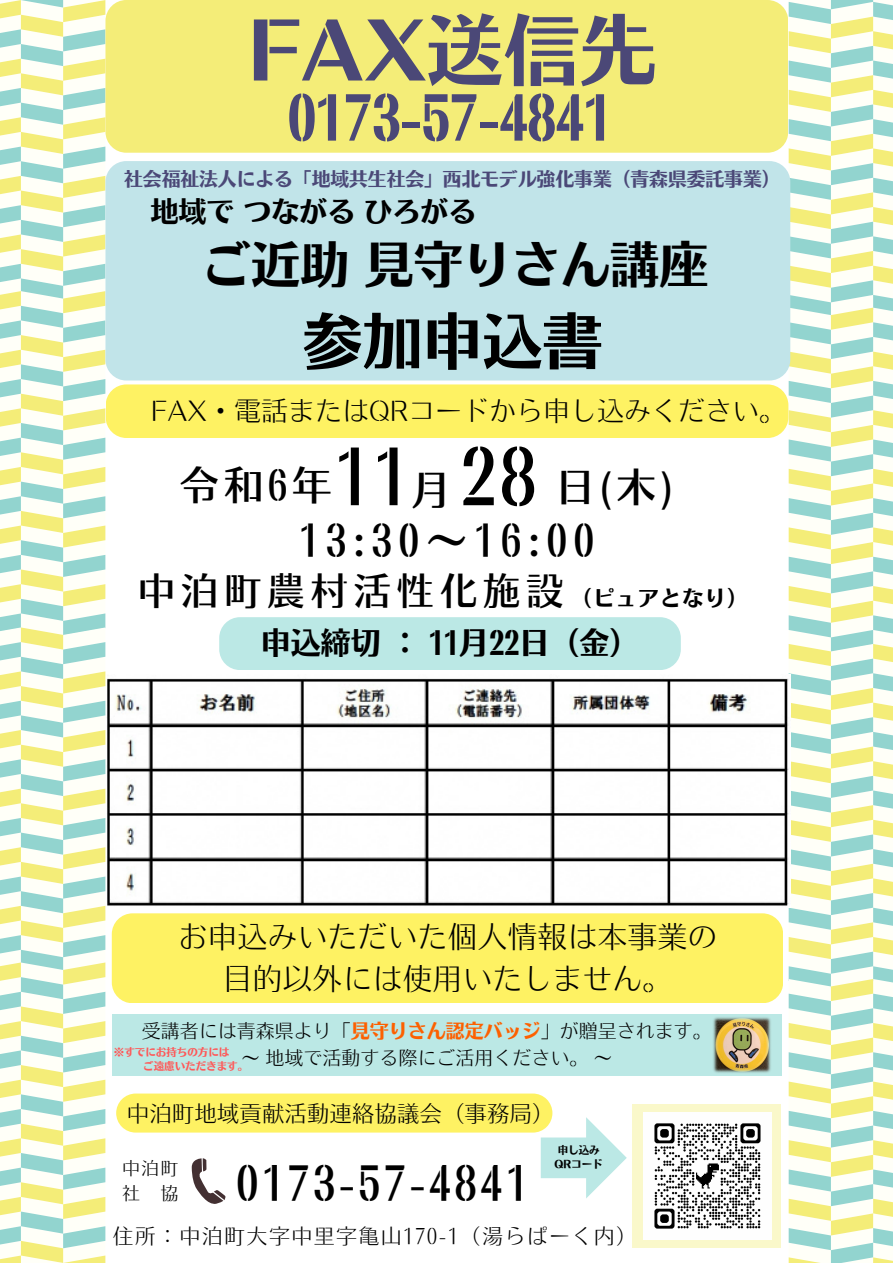
<style>
.page{position:relative;width:893px;height:1263px;background:#fff}
.page>*{position:absolute;margin:0;border:0;box-sizing:border-box;transform-origin:0 0}
.t1{font:76.5px "Motoya St Aporo Std W6";color:#4b4877}
.t2{font:73.95px "Motoya St Aporo Std W4";color:#000}
.t3{font:72.45px "Motoya St Aporo Std W4";color:#000}
.t4{font:60px "Motoya St Aporo Std W6";color:#000}
.t5{font:56.25px "Motoya St Aporo Std W6";color:#4b4877}
.t6{font:49.12px "Motoya St Aporo Std W6";color:#000}
.t7{font:45px "Motoya St Aporo Std W4";letter-spacing:.07em;color:#000}
.t8{font:41.78px "Motoya St Aporo Std W4";letter-spacing:.15em;color:#000}
.t9{font:39.67px "Motoya St Aporo Std W4";color:#000}
.t10{font:37.5px "Motoya St Aporo Std W4";letter-spacing:.15em;color:#000}
.t11{font:30px "Motoya St Aporo Std W2";color:#000}
.t12{font:30px "Motoya St Aporo Std W6";color:#000}
.t13{font:28.05px "Motoya St Aporo Std W6";color:#000}
.t14{font:27px "Motoya St Aporo Std W2";color:#000}
.t15{font:22.5px "Motoya St Aporo Std W2";color:#000}
.t16{font:21px "Motoya St Aporo Std W2";letter-spacing:.065em;color:#000}
.t17{font:21px "Motoya St Aporo Std W6";letter-spacing:.065em;color:#000}
.t18{font:18.98px "Motoya St Aporo Std W2";color:#000}
.t19{font:18.75px "Motoya St Aporo Std W6";color:#4b4877}
.t20{font:18px "Motoya St Aporo Std W2";color:#000}
.t21{font:10.5px "Motoya St Aporo Std W6";color:#ff5757}
.t22{font:10.5px "Motoya St Aporo Std W6";color:#000}
.s1{font-family:"Motoya St Aporo Std W6";color:#fd6000}
</style>
<div class="page">
<svg style="left:0;top:0;width:105px;height:1263px"></svg>
<svg style="left:788px;top:0;width:105px;height:1263px"></svg>
<div style="left:632px;top:1104px;width:149px;height:143px;background:#faf8ca"></div>
<div style="left:112px;top:1014px;width:669px;height:62px;background:#bbe8e5"></div>
<svg style="left:116px;top:1093px;width:511px;height:111px"></svg>
<div style="left:105px;top:0;width:683px;height:153px;background:#f4ed78;border-radius:21px"></div>
<div style="left:219px;top:617px;width:462px;height:53px;background:#bbe8e5;border-radius:21px"></div>
<div style="left:105px;top:161px;width:685px;height:219px;background:#c1e4e9;border-radius:21px"></div>
<div style="left:112px;top:913px;width:671px;height:90px;background:#fef263;border-radius:21px"></div>
<img style="left:107px;top:675px;width:683px;height:232px">
<div style="left:106px;top:384px;width:682px;height:54px;background:#fef263;border-radius:21px"></div>
<img style="left:713px;top:1017px;width:58px;height:56px">
<img style="left:644px;top:1112px;width:127px;height:128px">
<p class="t1" style="left:248px;top:12px;width:409px">FAX送信先</p>
<p class="t5" style="left:288px;top:89px;width:326px">0173-57-4841</p>
<p class="t19" style="left:124px;top:170px;width:658px">社会福祉法人による「地域共生社会」西北モデル強化事業（青森県委託事業）</p>
<p class="t13" style="left:150px;top:197px;width:327px">地域でつながるひろがる</p>
<p class="t6" style="left:202px;top:240px;width:508px">ご近助見守りさん講座</p>
<p class="t4" style="left:302px;top:311px;width:301px">参加申込書</p>
<h6 class="t14" style="left:151px;top:397px;width:637px">FAX・電話またはQRコードから申し込みください。</h6>
<p class="t2" style="left:460px;top:439px;width:78px">28</p>
<p class="t8" style="left:299px;top:519px;width:297px">13:30〜16:00</p>
<h1 class="t3" style="left:334px;top:440px;width:76px">11</h1>
<p class="t9" style="left:180px;top:465px;width:154px">令和6年</p>
<p class="t9" style="left:412px;top:470px;width:33px">月</p>
<h4 class="t9" style="left:555px;top:467px;width:119px">日 (木)</h4>
<p class="t10" style="left:138px;top:572px;width:427px">中泊町農村活性化施設</p>
<h6 class="t17" style="left:571px;top:588px;width:179px">（ピュアとなり）</h6>
<p class="t12" style="left:261px;top:628px;width:380px">申込締切： 11月22日（金）</p>
<p class="t11" style="left:177px;top:922px;width:541px">お申込みいただいた個人情報は本事業の</p>
<p class="t11" style="left:222px;top:963px;width:451px">目的以外には使用いたしません。</p>
<h5 class="t18" style="left:142px;top:1021px;width:571px">受講者には青森県より「<span class="s1">見守りさん認定バッジ</span>」が贈呈されます。</h5>
<p class="t18" style="left:241px;top:1048px;width:370px">～地域で活動する際にご活用ください。～</p>
<p class="t21" style="left:114px;top:1046px;width:117px">※すでにお持ちの方には</p>
<p class="t21" style="left:143px;top:1061px;width:106px">ご遠慮いただきます。</p>
<h3 class="t15" style="left:127px;top:1102px;width:429px">中泊町地域貢献活動連絡協議会（事務局）</h3>
<h2 class="t22" style="left:558px;top:1144px;width:43px">申し込み</h2>
<p class="t22" style="left:554px;top:1159px;width:50px">QRコード</p>
<p class="t20" style="left:122px;top:1159px;width:58px">中泊町</p>
<p class="t20" style="left:122px;top:1184px;width:58px">社 協</p>
<h4 class="t7" style="left:236px;top:1160px;width:294px">0173-57-4841</h4>
<p class="t16" style="left:112px;top:1225px;width:526px">住所：中泊町大字中里字亀山 170-1（湯らぱーく内）</p>
</div>
